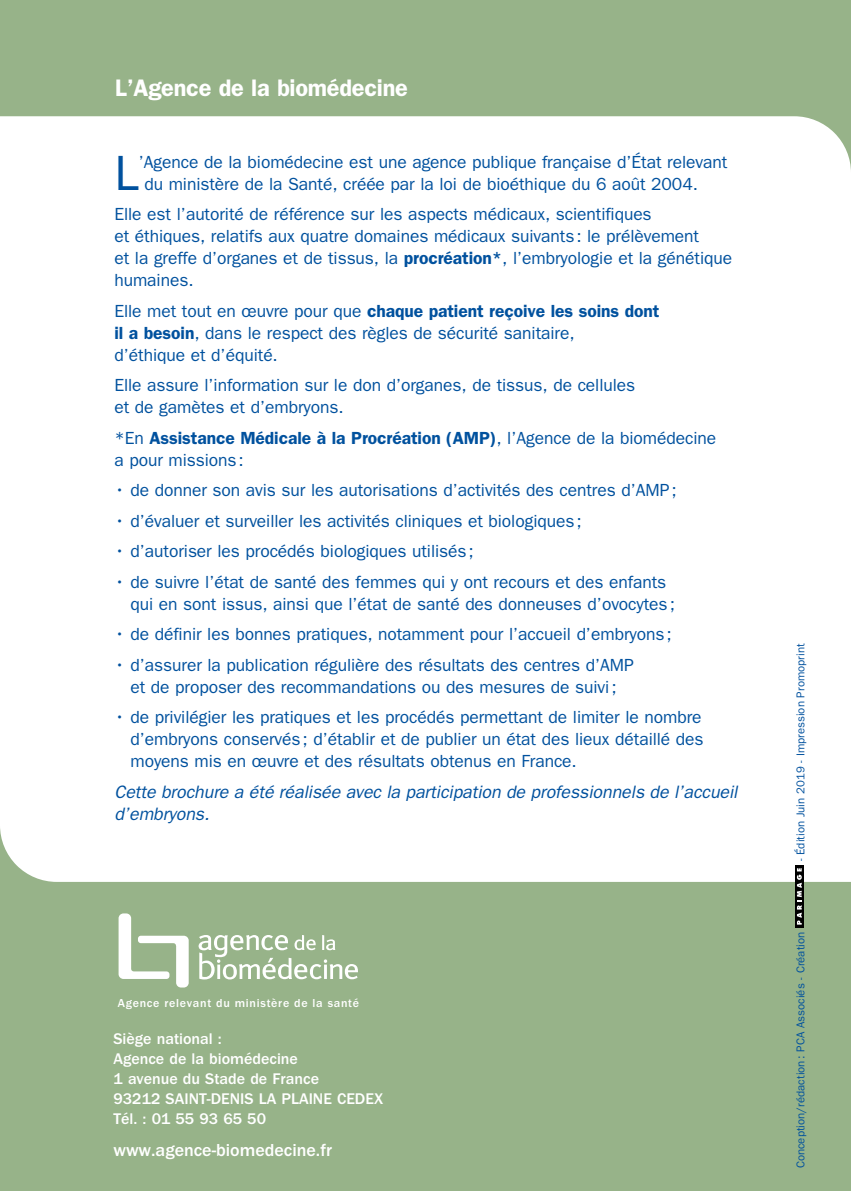
<style>
.page{position:relative;width:851px;height:1191px;background:#fff}
.page>*{position:absolute;margin:0;border:0;box-sizing:border-box;transform-origin:0 0}
.t1{font:49.6px "Franklin Gothic";color:#00519e}
.t2{font:600 24px "Franklin Gothic";letter-spacing:-.01em;color:#fff}
.t3{font:italic 18px/22px "Franklin Gothic";letter-spacing:-.005em;color:#00519e}
.t4{font:500 18px "Franklin Gothic";color:#fff}
.t5{font:17.6px/22px "Franklin Gothic";letter-spacing:-.005em;color:#00519e}
.t6{font:500 16px/20px "Franklin Gothic";color:#fff}
.t7{font:500 12px "Franklin Gothic";letter-spacing:.06em;color:#fff}
.t8{font:11.4px "Franklin Gothic";color:#00519e}
.s1{font-weight:600}
</style>
<div class="page">
<div style="left:0;top:0;width:850px;height:1191px;background:#97b389"></div>
<div style="left:0;top:116px;width:850px;height:766px;background:#fff"></div>
<svg style="left:118px;top:913px;width:71px;height:74px"></svg>
<svg style="left:198px;top:935px;width:160px;height:44px"></svg>
<svg style="left:795px;top:865px;width:8px;height:63px"></svg>
<svg style="left:796px;top:868px;width:5px;height:56px"></svg>
<h2 class="t2" style="left:115px;top:74px;width:294px">L’Agence de la biomédecine</h2>
<h1 class="t1" style="left:114px;top:144px;width:26px">L</h1>
<p class="t5" style="left:144px;top:151px;width:584px;text-indent:-6px">’Agence de la biomédecine est une agence publique française d’État relevant du ministère de la Santé, créée par la loi de bioéthique du 6 août 2004.</p>
<p class="t5" style="left:114px;top:203px;width:619px">Elle est l’autorité de référence sur les aspects médicaux, scientifiques<br>et éthiques, relatifs aux quatre domaines médicaux suivants: le prélèvement<br>et la greffe d’organes et de tissus, la <span class="s1">procréation*</span>, l’embryologie et la génétique humaines.</p>
<p class="t5" style="left:114px;top:300px;width:546px">Elle met tout en œuvre pour que <span class="s1">chaque patient reçoive les soins dont il a besoin</span>, dans le respect des règles de sécurité sanitaire,<br>d’éthique et d’équité.</p>
<p class="t5" style="left:114px;top:374px;width:522px">Elle assure l’information sur le don d’organes, de tissus, de cellules et de gamètes et d’embryons.</p>
<p class="t5" style="left:114px;top:427px;width:603px">*En <span class="s1">Assistance Médicale à la Procréation (AMP)</span>, l’Agence de la biomédecine a pour missions:</p>
<p class="t5" style="left:114px;top:479px;width:563px">• de donner son avis sur les autorisations d’activités des centres d’AMP;</p>
<p class="t5" style="left:114px;top:510px;width:468px">• d’évaluer et surveiller les activités cliniques et biologiques;</p>
<p class="t5" style="left:114px;top:540px;width:361px">• d’autoriser les procédés biologiques utilisés;</p>
<p class="t5" style="left:130px;top:571px;width:546px;text-indent:-16px">• de suivre l’état de santé des femmes qui y ont recours et des enfants qui en sont issus, ainsi que l’état de santé des donneuses d’ovocytes;</p>
<p class="t5" style="left:114px;top:623px;width:558px">• de définir les bonnes pratiques, notamment pour l’accueil d’embryons;</p>
<p class="t5" style="left:114px;top:654px;width:521px;text-align:center">• d’assurer la publication régulière des résultats des centres d’AMP et de proposer des recommandations ou des mesures de suivi;</p>
<p class="t5" style="left:130px;top:706px;width:574px;text-align:justify;text-indent:-16px">• de privilégier les pratiques et les procédés permettant de limiter le nombre d’embryons conservés; d’établir et de publier un état des lieux détaillé des moyens mis en œuvre et des résultats obtenus en France.</p>
<p class="t3" style="left:114px;top:781px;width:624px">Cette brochure a été réalisée avec la participation de professionnels de l’accueil d’embryons.</p>
<p class="t7" style="left:118px;top:996px;width:243px">Agence relevant du ministère de la santé</p>
<p class="t6" style="left:113px;top:1029px;width:271px">Siège national :<br>Agence de la biomédecine<br>1 avenue du Stade de France<br>93212 SAINT-DENIS LA PLAINE CEDEX<br>Tél. : 01 55 93 65 50</p>
<p class="t4" style="left:113px;top:1140px;width:220px">www.agence-biomedecine.fr</p>
<p class="t8" style="left:794px;top:861px;width:219px;rotate:-90deg">- Édition Juin 2019 - Impression Promoprint</p>
<p class="t8" style="left:794px;top:1168px;width:238px;rotate:-90deg">Conception/rédaction: PCA Associés - Création</p>
</div>
